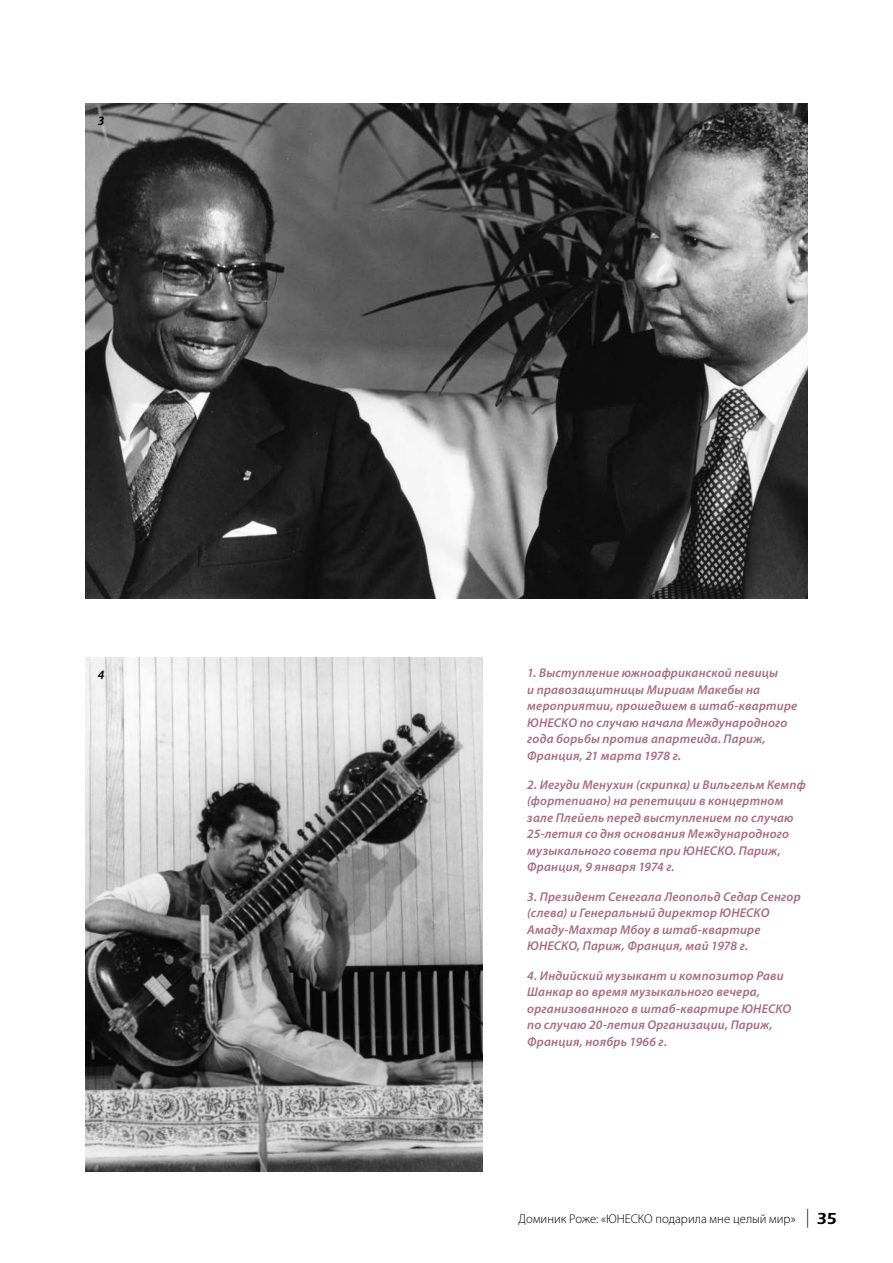
<style>
.page{position:relative;width:893px;height:1263px;background:#fff}
.page>*{position:absolute;margin:0;border:0;box-sizing:border-box;transform-origin:0 0}
.t1{font:italic 600 12.75px/16.5px "Myriad Pro";letter-spacing:.02em;color:#a96b7d}
.t2{font:300 12.75px "Myriad Pro";color:#000}
.t3{font:italic 600 12.75px "Myriad Pro";color:#000}
.s1{font-weight:400;font-size:18.9px}
.s2{font-family:"ITC Eras Std";font-weight:600;font-size:16.5px}
</style>
<div class="page">
<img style="left:85px;top:103px;width:723px;height:495px">
<img style="left:85px;top:658px;width:397px;height:513px">
<p class="t3" style="left:98px;top:113px;width:8px">3</p>
<p class="t3" style="left:98px;top:667px;width:8px">4</p>
<p class="t1" style="left:527px;top:664px;width:272px">1. Выступление южноафриканской певицы<br>и правозащитницы Мириам Макебы на мероприятии, прошедшем в штаб-квартире ЮНЕСКО по случаю начала Международного года борьбы против апартеида. Париж, Франция, 21 марта 1978 г.</p>
<p class="t1" style="left:527px;top:776px;width:280px">2. Иегуди Менухин (скрипка) и Вильгельм Кемпф (фортепиано) на репетиции в концертном зале Плейель перед выступлением по случаю 25-летия со дня основания Международного музыкального совета при ЮНЕСКО. Париж, Франция, 9 января 1974 г.</p>
<p class="t1" style="left:527px;top:888px;width:275px">3. Президент Сенегала Леопольд Седар Сенгор (слева) и Генеральный директор ЮНЕСКО Амаду-Махтар Мбоу в штаб-квартире ЮНЕСКО, Париж, Франция, май 1978 г.</p>
<p class="t1" style="left:527px;top:967px;width:266px">4. Индийский музыкант и композитор Рави Шанкар во время музыкального вечера, организованного в штаб-квартире ЮНЕСКО по случаю 20-летия Организации, Париж, Франция, ноябрь 1966 г.</p>
<p class="t2" style="left:519px;top:1211px;width:320px">Доминик Роже: «ЮНЕСКО подарила мне целый мир» <span class="s1">|</span> <span class="s2">35</span></p>
</div>
